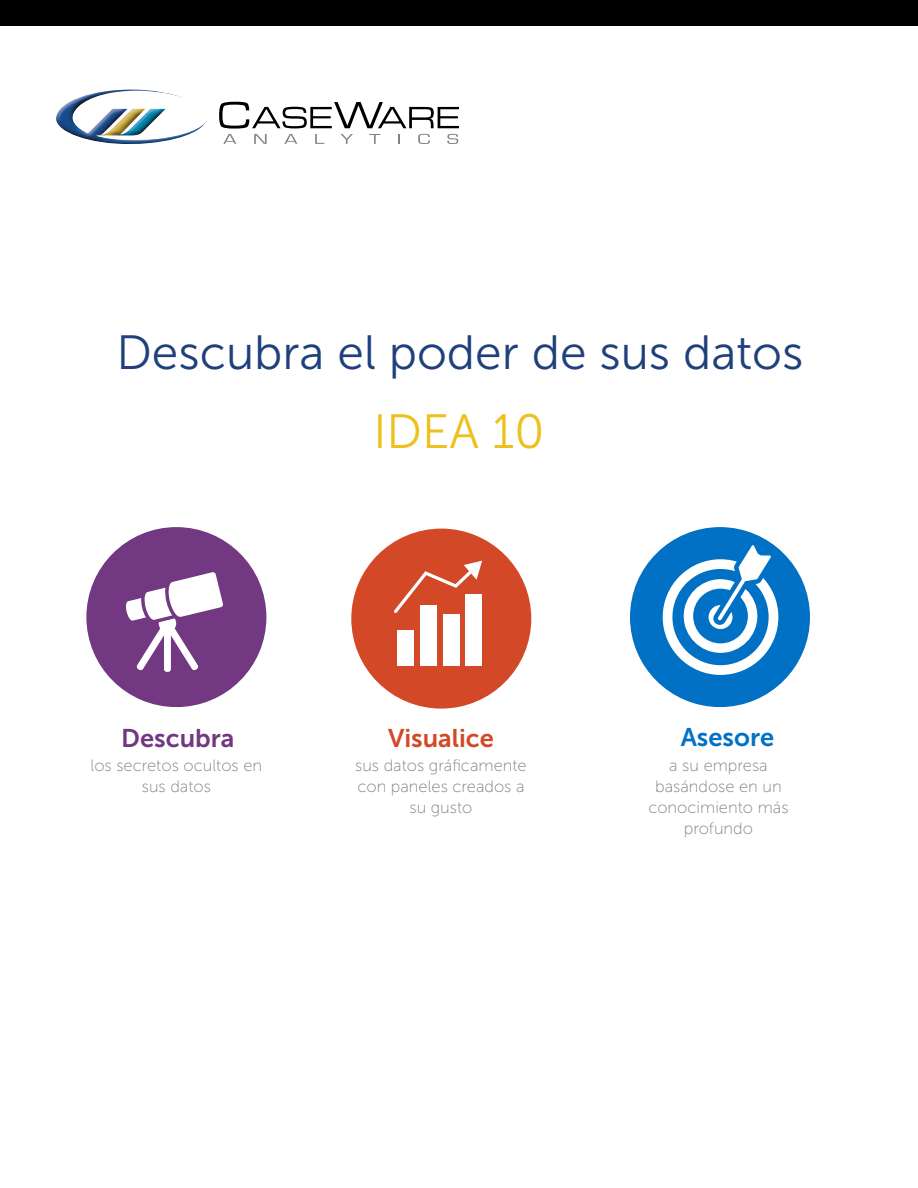
<style>
.page{position:relative;width:918px;height:1188px;background:#fff}
.page>*{position:absolute;margin:0;border:0;box-sizing:border-box;transform-origin:0 0}
.t1{font:48px "Museo Sans 300";color:#1f407b}
.t2{font:48px "Museo Sans 300";color:#edc01c}
.t3{font:25.5px "Museo Sans 700";color:#d34927}
.t4{font:25.5px "Museo Sans 700";color:#733781}
.t5{font:25.5px "Museo Sans 700";color:#0071c5}
.t6{font:16.5px/21px "Museo Sans 100";color:#808285;text-align:center}
</style>
<div class="page">
<div style="left:86px;top:527px;width:180px;height:180px;background:#733882;border-radius:50%"></div>
<svg style="left:126px;top:572px;width:97px;height:100px"></svg>
<div style="left:351px;top:529px;width:180px;height:180px;background:#d34927;border-radius:50%"></div>
<div style="left:397px;top:630px;width:16px;height:36px;background:#fff"></div>
<div style="left:443px;top:614px;width:16px;height:52px;background:#fff"></div>
<div style="left:466px;top:595px;width:16px;height:71px;background:#fff"></div>
<div style="left:420px;top:605px;width:16px;height:61px;background:#fff"></div>
<svg style="left:394px;top:561px;width:88px;height:52px"></svg>
<img style="left:56px;top:89px;width:149px;height:55px">
<svg style="left:219px;top:102px;width:240px;height:42px"></svg>
<div style="left:630px;top:527px;width:180px;height:180px;background:#0071c5;border-radius:50%"></div>
<svg style="left:663px;top:538px;width:116px;height:137px"></svg>
<div style="left:0;top:0;width:918px;height:25px;background:#010000"></div>
<h1 class="t1" style="left:116px;top:327px;width:689px">Descubra el poder de sus datos</h1>
<h1 class="t2" style="left:374px;top:405px;width:172px">IDEA 10</h1>
<h2 class="t4" style="left:121px;top:724px;width:115px">Descubra</h2>
<h2 class="t3" style="left:388px;top:724px;width:107px">Visualice</h2>
<h2 class="t5" style="left:681px;top:723px;width:95px">Asesore</h2>
<p class="t6" style="left:91px;top:755px;width:173px">los secretos ocultos en sus datos</p>
<p class="t6" style="left:355px;top:755px;width:173px">sus datos gráficamente con paneles creados a su gusto</p>
<p class="t6" style="left:648px;top:755px;width:142px">a su empresa basándose en un conocimiento más profundo</p>
</div>
